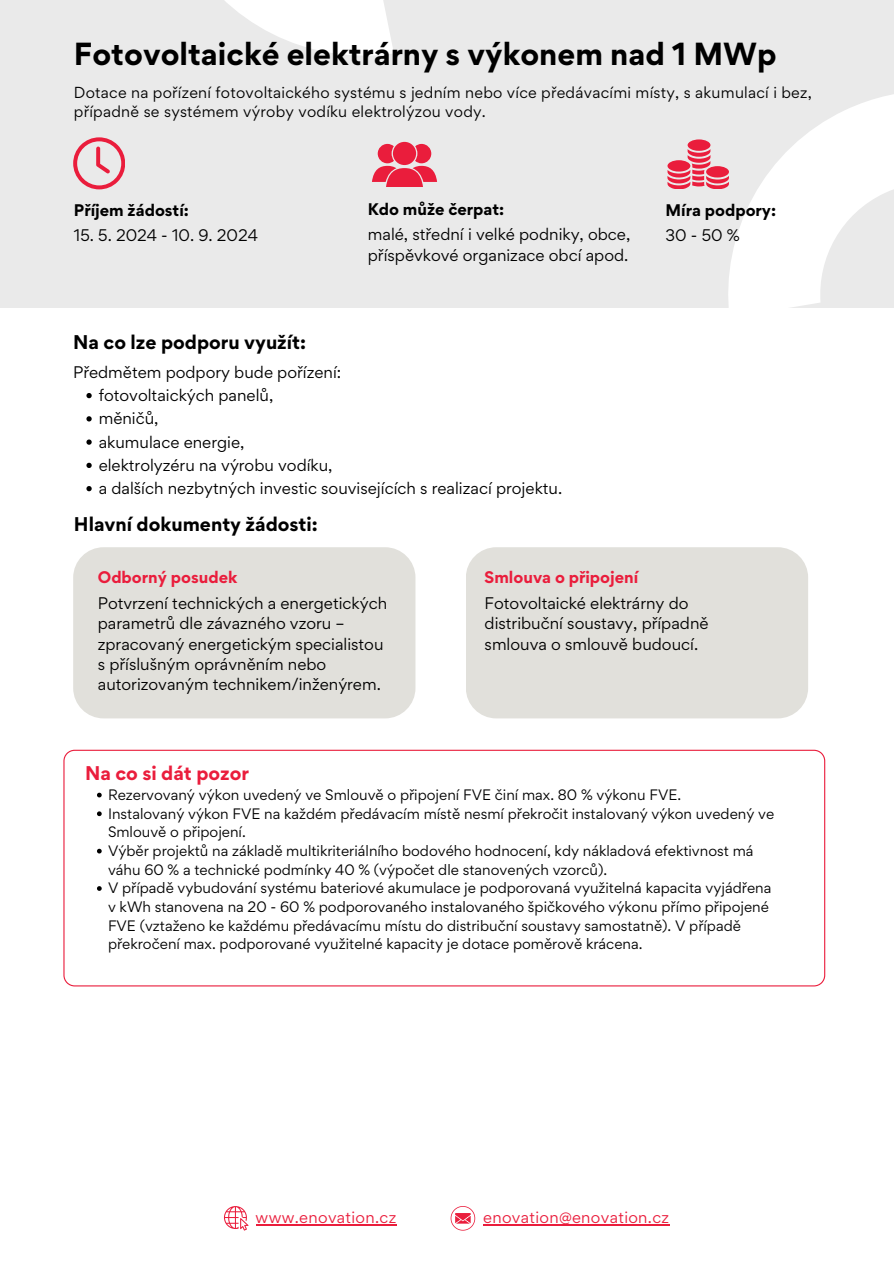
<style>
.page{position:relative;width:894px;height:1264px;background:#fff}
.page>*{position:absolute;margin:0;border:0;box-sizing:border-box;transform-origin:0 0}
.t1{font:700 28.5px "Gordita";color:#000}
.t2{font:700 17.7px "Gordita";color:#000}
.t3{font:700 17.7px "Gordita";color:#ea1d3c}
.t4{font:15px/20.2px "Gordita";color:#000}
.t5{font:700 15px "Gordita";color:#000}
.t6{font:700 15px "Gordita";color:#ea1d3c}
.t7{font:14.7px "Gordita";letter-spacing:.02em;color:#ea1d3c}
.t8{font:14.25px/19.2px "Gordita";letter-spacing:.015em;color:#000}
.t9{font:13.5px/18.8px "Gordita";color:#000}
</style>
<div class="page">
<div style="left:0;top:0;width:893px;height:308px;background:#eaeaea"></div>
<svg style="left:372px;top:144px;width:65px;height:43px"></svg>
<div style="left:393px;top:142px;width:23px;height:23px;background:#ea1d3c;border-radius:50%"></div>
<svg style="left:73px;top:137px;width:52px;height:52px"></svg>
<svg style="left:225px;top:0;width:169px;height:56px"></svg>
<svg style="left:667px;top:94px;width:226px;height:214px"></svg>
<svg style="left:63px;top:749px;width:762px;height:237px"></svg>
<svg style="left:97px;top:792px;width:5px;height:5px"></svg>
<svg style="left:97px;top:811px;width:5px;height:5px"></svg>
<svg style="left:97px;top:848px;width:5px;height:5px"></svg>
<svg style="left:97px;top:886px;width:5px;height:4px"></svg>
<div style="left:73px;top:547px;width:342px;height:171px;background:#e1e0db;border-radius:30px"></div>
<svg style="left:86px;top:393px;width:6px;height:5px"></svg>
<svg style="left:86px;top:416px;width:6px;height:5px"></svg>
<svg style="left:86px;top:439px;width:6px;height:6px"></svg>
<svg style="left:86px;top:463px;width:6px;height:5px"></svg>
<svg style="left:86px;top:486px;width:6px;height:5px"></svg>
<div style="left:465px;top:547px;width:342px;height:171px;background:#e1e0db;border-radius:30px"></div>
<svg style="left:224px;top:1206px;width:24px;height:24px"></svg>
<svg style="left:450px;top:1206px;width:25px;height:24px"></svg>
<hr style="left:255px;top:1223px;width:141px;height:1px;background:#ea1d3c">
<hr style="left:483px;top:1223px;width:186px;height:1px;background:#ea1d3c">
<h3 class="t1" style="left:74px;top:35px;width:704px">Fotovoltaické elektrárny s výkonem nad 1 MWp</h3>
<p class="t8" style="left:74px;top:83px;width:739px">Dotace na pořízení fotovoltaického systému s jedním nebo více předávacími místy, s akumulací i bez, případně se systémem výroby vodíku elektrolýzou vody.</p>
<h3 class="t5" style="left:74px;top:200px;width:116px">Příjem žádostí:</h3>
<h4 class="t4" style="left:74px;top:225px;width:185px">15. 5. 2024 - 10. 9. 2024</h4>
<p class="t5" style="left:368px;top:199px;width:138px">Kdo může čerpat:</p>
<h2 class="t4" style="left:368px;top:223px;width:264px;line-height:21px">malé, střední i velké podniky, obce, příspěvkové organizace obcí apod.</h2>
<h3 class="t5" style="left:665px;top:200px;width:112px">Míra podpory:</h3>
<h4 class="t4" style="left:665px;top:225px;width:76px">30-50%</h4>
<p class="t2" style="left:73px;top:330px;width:234px">Na co lze podporu využít:</p>
<p class="t4" style="left:73px;top:361px;width:269px">Předmětem podpory bude pořízení:</p>
<p class="t4" style="left:99px;top:385px;width:176px">fotovoltaických panelů,</p>
<p class="t4" style="left:99px;top:408px;width:61px">měničů,</p>
<p class="t4" style="left:99px;top:431px;width:147px">akumulace energie,</p>
<h2 class="t4" style="left:99px;top:454px;width:235px">elektrolyzéru na výrobu vodíku,</h2>
<h3 class="t4" style="left:99px;top:478px;width:465px">a dalších nezbytných investic souvisejících s realizací projektu.</h3>
<p class="t2" style="left:74px;top:512px;width:245px">Hlavní dokumenty žádosti:</p>
<h2 class="t6" style="left:98px;top:567px;width:141px">Odborný posudek</h2>
<p class="t6" style="left:484px;top:567px;width:155px">Smlouva o připojení</p>
<h3 class="t4" style="left:98px;top:593px;width:291px">Potvrzení technických a energetických parametrů dle závazného vzoru – zpracovaný energetickým specialistou s příslušným oprávněním nebo autorizovaným technikem/inženýrem.</h3>
<p class="t4" style="left:484px;top:593px;width:225px">Fotovoltaické elektrárny do distribuční soustavy, případně smlouva o smlouvě budoucí.</p>
<h1 class="t3" style="left:85px;top:761px;width:165px">Na co si dát pozor</h1>
<h4 class="t9" style="left:108px;top:785px;width:574px">Rezervovaný výkon uvedený ve Smlouvě o připojení FVE činí max. 80 % výkonu FVE.</h4>
<p class="t9" style="left:108px;top:803px;width:667px">Instalovaný výkon FVE na každém předávacím místě nesmí překročit instalovaný výkon uvedený ve<br>Smlouvě o připojení.</p>
<p class="t9" style="left:108px;top:841px;width:647px">Výběr projektů na základě multikriteriálního bodového hodnocení, kdy nákladová efektivnost má váhu 60 % a technické podmínky 40 % (výpočet dle stanovených vzorců).</p>
<p class="t9" style="left:108px;top:878px;width:664px">V případě vybudování systému bateriové akumulace je podporovaná využitelná kapacita vyjádřena v kWh stanovena na 20 - 60 % podporovaného instalovaného špičkového výkonu přímo připojené FVE (vztaženo ke každému předávacímu místu do distribuční soustavy samostatně). V případě překročení max. podporované využitelné kapacity je dotace poměrově krácena.</p>
<p class="t7" style="left:255px;top:1207px;width:142px">www.enovation.cz</p>
<p class="t7" style="left:483px;top:1207px;width:187px">enovation@enovation.cz</p>
</div>
